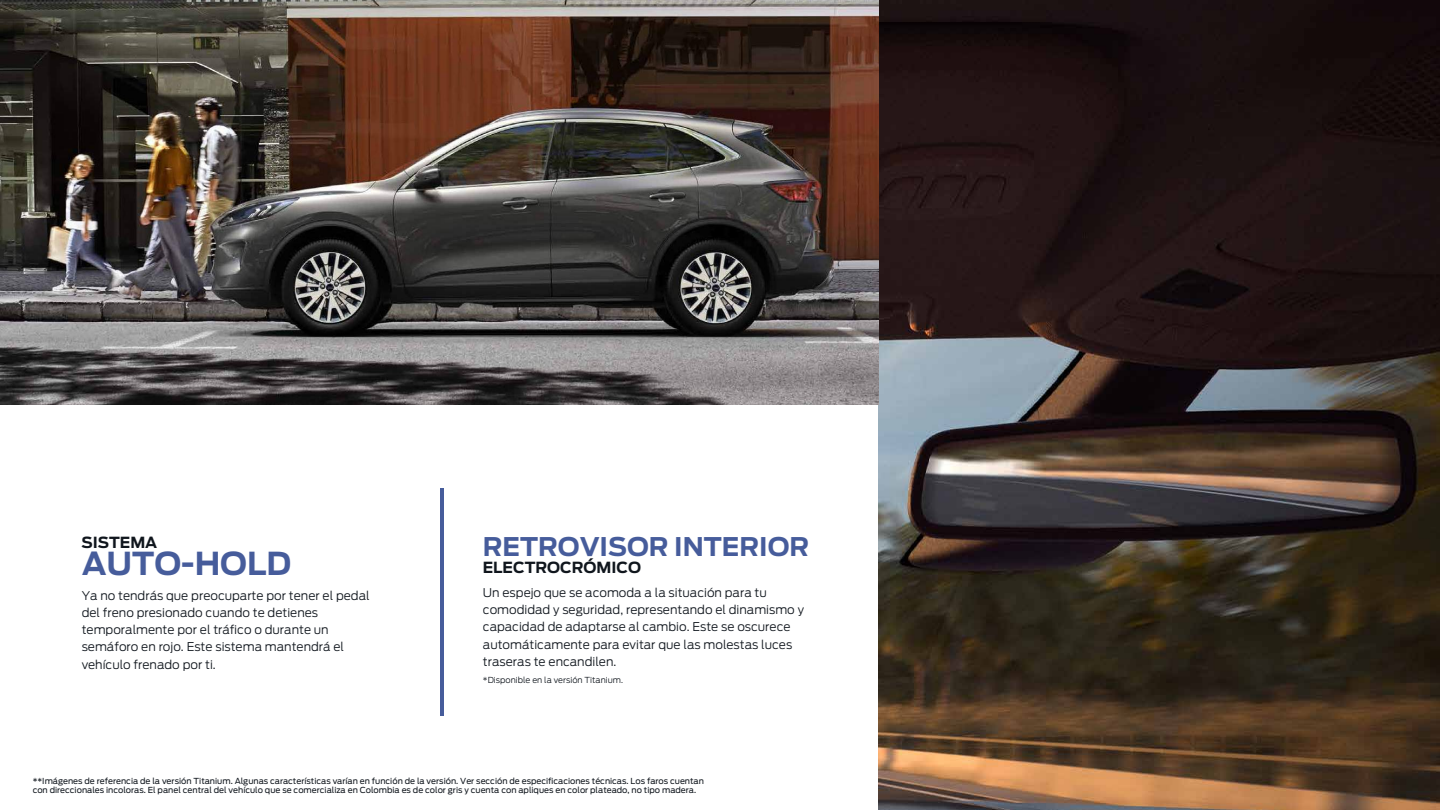
<style>
.page{position:relative;width:1440px;height:810px;background:#fff}
.page>*{position:absolute;margin:0;border:0;box-sizing:border-box;transform-origin:0 0}
.t1{font:700 31.5px "Ford Antenna";color:#465c9b}
.t2{font:700 25.58px "Ford Antenna";color:#465c9b}
.t3{font:700 15.23px "Ford Antenna";color:#10161d}
.t4{font:300 12px/17.2px "Ford Antenna";color:#10161d}
.t5{font:8.25px/9px "Ford Antenna";color:#10161d}
.t6{font:300 8.25px "Ford Antenna";color:#10161d}
</style>
<div class="page">
<hr style="left:440px;top:488px;width:4px;height:228px;background:#465c9b">
<img style="left:878px;top:0;width:562px;height:810px">
<img style="left:0;top:0;width:878px;height:405px">
<p class="t3" style="left:81px;top:528px;width:77px">SISTEMA</p>
<h1 class="t1" style="left:82px;top:535px;width:211px">AUTO-HOLD</h1>
<p class="t4" style="left:82px;top:585px;width:289px">Ya no tendrás que preocuparte por tener el pedal del freno presionado cuando te detienes temporalmente por el tráfico o durante un semáforo en rojo. Este sistema mantendrá el vehículo frenado por ti.</p>
<h2 class="t2" style="left:483px;top:524px;width:328px">RETROVISOR INTERIOR</h2>
<p class="t4" style="left:483px;top:582px;width:323px">Un espejo que se acomoda a la situación para tu comodidad y seguridad, representando el dinamismo y capacidad de adaptarse al cambio. Este se oscurece automáticamente para evitar que las molestas luces traseras te encandilen.</p>
<p class="t6" style="left:483px;top:673px;width:142px">*Disponible en la versión Titanium.</p>
<p class="t3" style="left:483px;top:554px;width:160px">ELECTROCRÓMICO</p>
<p class="t5" style="left:33px;top:776px;width:673px">**Imágenes de referencia de la versión Titanium. Algunas características varían en función de la versión. Ver sección de especificaciones técnicas. Los faros cuentan con direccionales incoloras. El panel central del vehículo que se comercializa en Colombia es de color gris y cuenta con apliques en color plateado, no tipo madera.</p>
</div>
